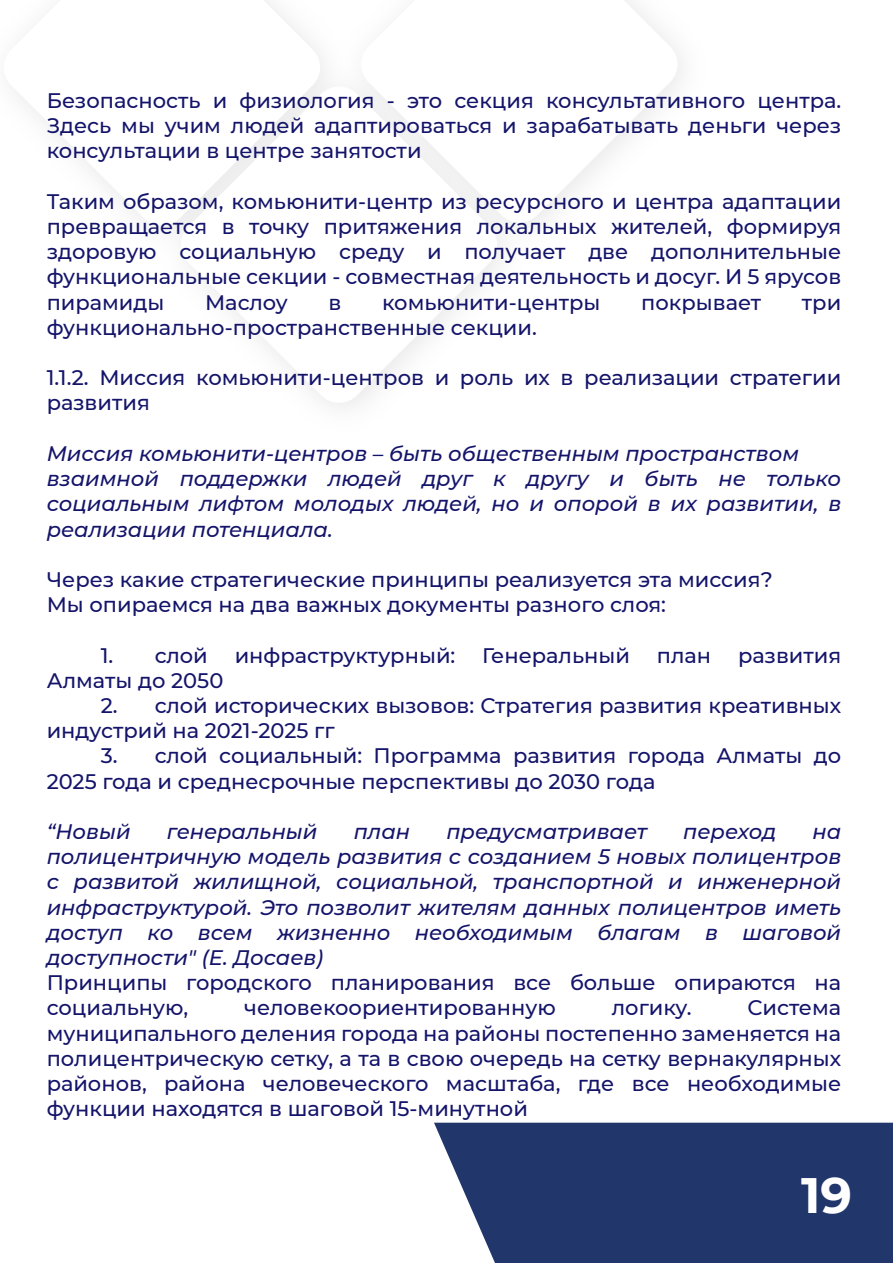
<style>
.page{position:relative;width:893px;height:1263px;background:#fff}
.page>*{position:absolute;margin:0;border:0;box-sizing:border-box;transform-origin:0 0}
.t1{font:700 49.65px "Montserrat";color:#fff}
.t2{font:500 21px/25.2px "Montserrat";color:#14146a}
.t3{font:italic 500 21px/25.2px "Montserrat";color:#14146a}
</style>
<div class="page">
<div style="left:434px;top:1123px;width:459px;height:140px;background:#21366b"></div>
<svg style="left:367px;top:0;width:313px;height:225px"></svg>
<svg style="left:178px;top:84px;width:322px;height:321px"></svg>
<svg style="left:15px;top:0;width:308px;height:228px"></svg>
<p class="t2" style="left:47px;top:87px;width:796px;text-align:justify">Безопасность и физиология - это секция консультативного центра.<br>Здесь мы учим людей адаптироваться и зарабатывать деньги через консультации в центре занятости</p>
<p class="t2" style="left:47px;top:188px;width:796px;text-align:justify">Таким образом, комьюнити-центр из ресурсного и центра адаптации превращается в точку притяжения локальных жителей, формируя здоровую социальную среду и получает две дополнительные функциональные секции - совместная деятельность и досуг. И 5 ярусов пирамиды</p>
<p class="t2" style="left:205px;top:289px;width:84px">Маслоу</p>
<p class="t2" style="left:329px;top:289px;width:14px">в</p>
<p class="t2" style="left:382px;top:289px;width:220px">комьюнити-центры</p>
<p class="t2" style="left:641px;top:289px;width:121px">покрывает</p>
<p class="t2" style="left:802px;top:289px;width:41px">три</p>
<p class="t2" style="left:47px;top:314px;width:492px">функционально-пространственные секции.</p>
<p class="t2" style="left:47px;top:364px;width:796px">1.1.2. Миссия комьюнити-центров и роль их в реализации стратегии развития</p>
<p class="t3" style="left:47px;top:440px;width:796px">Миссия комьюнити-центров – быть общественным пространством взаимной поддержки людей друг к другу и быть не только социальным лифтом молодых людей, но и опорой в их развитии, в реализации потенциала.</p>
<p class="t2" style="left:47px;top:566px;width:728px">Через какие стратегические принципы реализуется эта миссия?<br>Мы опираемся на два важных документы разного слоя:</p>
<p class="t2" style="left:101px;top:642px;width:109px">1. слой</p>
<p class="t2" style="left:235px;top:642px;width:222px">инфраструктурный:</p>
<p class="t2" style="left:482px;top:642px;width:149px">Генеральный</p>
<p class="t2" style="left:657px;top:642px;width:56px">план</p>
<p class="t2" style="left:738px;top:642px;width:105px">развития</p>
<p class="t2" style="left:47px;top:667px;width:178px">Алматы до 2050</p>
<p class="t2" style="left:47px;top:692px;width:796px;text-indent:54px">2. слой исторических вызовов: Стратегия развития креативных индустрий на 2021-2025 гг</p>
<p class="t2" style="left:47px;top:742px;width:796px;text-indent:54px">3. слой социальный: Программа развития города Алматы до<br>2025 года и среднесрочные перспективы до 2030 года</p>
<p class="t3" style="left:47px;top:818px;width:86px">“Новый</p>
<p class="t3" style="left:167px;top:818px;width:152px">генеральный</p>
<p class="t3" style="left:354px;top:818px;width:58px">план</p>
<p class="t3" style="left:446px;top:818px;width:202px">предусматривает</p>
<p class="t3" style="left:683px;top:818px;width:95px">переход</p>
<p class="t3" style="left:47px;top:818px;width:796px;text-align:justify;text-indent:766px">на полицентричную модель развития с созданием 5 новых полицентров с развитой жилищной, социальной, транспортной и инженерной инфраструктурой. Это позволит жителям данных полицентров иметь доступ ко всем жизненно необходимым благам в шаговой доступности" (Е. Досаев)</p>
<p class="t2" style="left:47px;top:969px;width:796px">Принципы городского планирования все больше опираются на социальную,</p>
<p class="t2" style="left:47px;top:994px;width:796px;text-align:justify;text-indent:701px">Система муниципального деления города на районы постепенно заменяется на полицентрическую сетку, а та в свою очередь на сетку вернакулярных районов, района человеческого масштаба, где все необходимые функции находятся в шаговой 15-минутной</p>
<p class="t2" style="left:244px;top:994px;width:313px">человекоориентированную</p>
<p class="t2" style="left:612px;top:994px;width:81px">логику.</p>
<h1 class="t1" style="left:801px;top:1159px;width:53px">19</h1>
</div>
